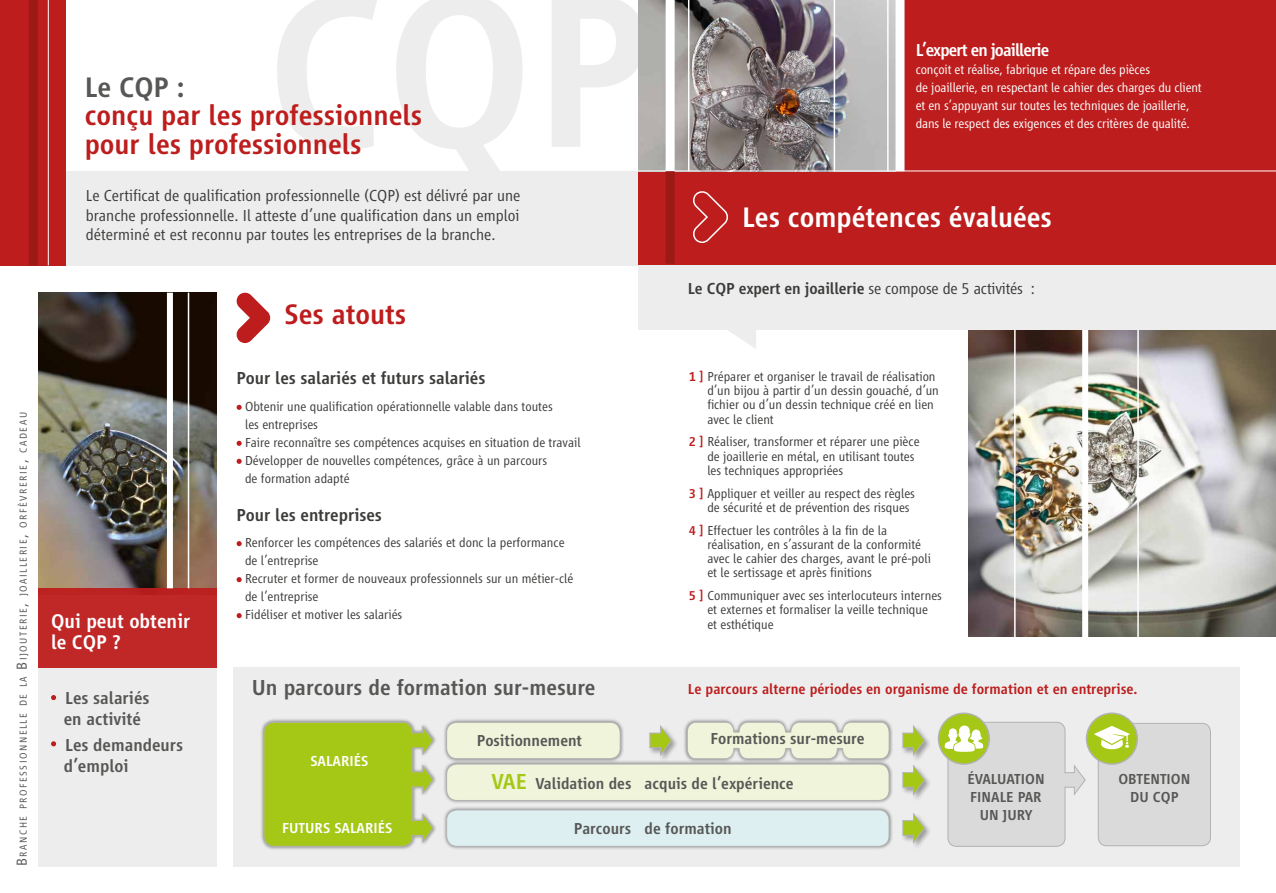
<style>
.page{position:relative;width:1276px;height:893px;background:#fff}
.page>*{position:absolute;margin:0;border:0;box-sizing:border-box;transform-origin:0 0}
.t1{font:500 29.25px/28.5px "Vialog LT";color:#bd1d1d}
.t2{font:500 29.25px "Vialog LT";color:#fff}
.t3{font:500 29.25px "Vialog LT";color:#575756}
.t4{font:500 22.5px "Vialog LT";color:#575756}
.t5{font:500 20.55px/21px "Vialog LT";color:#fff}
.t6{font:500 18px "Vialog LT";color:#3c3c3b}
.t7{font:500 18px/21px "Vialog LT";color:#575756}
.t8{font:500 18px "Vialog LT";letter-spacing:-.05em;color:#fff}
.t9{font:300 16.5px/19.8px "Vialog LT";color:#3c3c3b;text-align:justify}
.t10{font:500 16.5px "Vialog LT";color:#575756}
.t11{font:500 16.5px "Vialog LT";letter-spacing:-.01em;color:#3c3c3b}
.t12{font:500 15px "Vialog LT";color:#bd1d1d}
.t13{font:500 15px/18px "Vialog LT";color:#575756;text-align:center}
.t14{font:500 15px "Vialog LT";color:#fff}
.t15{font:300 13.5px/14.2px "Vialog LT";color:#3c3c3b}
.t16{font:300 13.5px/18px "Vialog LT";letter-spacing:-.01em;color:#fff}
.t17{font:300 10.5px "Vialog LT";letter-spacing:.145em;color:#575756}
.s1{font-size:15px}
.s2{font-weight:300}
.s3{font-weight:500;color:#bd1d1d}
.s4{font-size:22.5px;color:#a5c715}
</style>
<div class="page">
<img style="left:968px;top:330px;width:308px;height:307px">
<div style="left:1082px;top:317px;width:6px;height:334px;background:#fff"></div>
<hr style="left:1137px;top:317px;width:1px;height:334px;background:#fff">
<hr style="left:1014px;top:317px;width:1px;height:334px;background:#fff">
<svg style="left:277px;top:0;width:361px;height:171px"></svg>
<div style="left:638px;top:0;width:638px;height:265px;background:#bd1d1d"></div>
<img style="left:638px;top:0;width:257px;height:171px">
<div style="left:38px;top:668px;width:179px;height:199px;background:#ededed"></div>
<img style="left:38px;top:293px;width:179px;height:295px">
<div style="left:0;top:171px;width:638px;height:94px;background:#ededed"></div>
<div style="left:638px;top:265px;width:638px;height:65px;background:#ededed"></div>
<div style="left:0;top:0;width:66px;height:265px;background:#bd1d1d"></div>
<svg style="left:237px;top:405px;width:5px;height:5px"></svg>
<svg style="left:237px;top:441px;width:5px;height:5px"></svg>
<svg style="left:237px;top:459px;width:5px;height:5px"></svg>
<svg style="left:237px;top:541px;width:5px;height:5px"></svg>
<svg style="left:237px;top:577px;width:5px;height:5px"></svg>
<svg style="left:237px;top:613px;width:5px;height:5px"></svg>
<svg style="left:728px;top:330px;width:28px;height:19px"></svg>
<svg style="left:236px;top:292px;width:35px;height:51px"></svg>
<svg style="left:693px;top:191px;width:35px;height:52px"></svg>
<hr style="left:638px;top:171px;width:638px;height:1px;background:#fff">
<div style="left:38px;top:588px;width:179px;height:80px;background:#c02828"></div>
<svg style="left:51px;top:695px;width:5px;height:5px"></svg>
<svg style="left:51px;top:741px;width:5px;height:5px"></svg>
<hr style="left:833px;top:0;width:2px;height:171px;background:#fff">
<hr style="left:887px;top:0;width:1px;height:171px;background:#fff">
<hr style="left:688px;top:0;width:1px;height:171px;background:#fff">
<hr style="left:188px;top:293px;width:1px;height:295px;background:#fff">
<div style="left:665px;top:0;width:9px;height:171px;background:#fff"></div>
<div style="left:167px;top:293px;width:6px;height:295px;background:#fff"></div>
<div style="left:29px;top:0;width:9px;height:265px;background:#9c1a15"></div>
<div style="left:665px;top:171px;width:9px;height:93px;background:#9c1a15"></div>
<hr style="left:48px;top:0;width:1px;height:265px;background:#fff">
<div style="left:895px;top:0;width:9px;height:171px;background:#fff"></div>
<div style="left:233px;top:668px;width:1006px;height:199px;background:#ededed"></div>
<div style="left:260px;top:719px;width:177px;height:131px;background:#000;opacity:.45"></div>
<svg style="left:263px;top:721px;width:171px;height:126px"></svg>
<div style="left:443px;top:719px;width:181px;height:44px;background:#000;opacity:.45"></div>
<div style="left:446px;top:722px;width:174px;height:37px;background:#eff4da;border-radius:10px"></div>
<div style="left:446px;top:722px;width:174px;height:37px;border:1px solid #b3b2b2;border-radius:10px"></div>
<div style="left:443px;top:760px;width:450px;height:45px;background:#000;opacity:.45"></div>
<div style="left:446px;top:764px;width:443px;height:36px;background:#eff4da;border-radius:10px"></div>
<div style="left:446px;top:764px;width:443px;height:37px;border:1px solid #b3b2b2;border-radius:10px"></div>
<div style="left:443px;top:806px;width:450px;height:44px;background:#000;opacity:.45"></div>
<div style="left:446px;top:810px;width:443px;height:36px;background:#ddeff0;border-radius:10px"></div>
<div style="left:446px;top:809px;width:443px;height:38px;border:1px solid #b3b2b2;border-radius:10px"></div>
<div style="left:648px;top:724px;width:31px;height:39px;background:#000;opacity:.35"></div>
<svg style="left:648px;top:724px;width:24px;height:33px"></svg>
<div style="left:901px;top:724px;width:31px;height:39px;background:#000;opacity:.35"></div>
<svg style="left:901px;top:724px;width:24px;height:33px"></svg>
<div style="left:901px;top:764px;width:31px;height:38px;background:#000;opacity:.35"></div>
<svg style="left:901px;top:764px;width:24px;height:33px"></svg>
<div style="left:901px;top:812px;width:31px;height:38px;background:#000;opacity:.35"></div>
<svg style="left:901px;top:812px;width:24px;height:33px"></svg>
<div style="left:1098px;top:723px;width:112px;height:123px;background:#dadada;border-radius:9px"></div>
<div style="left:1097px;top:723px;width:114px;height:123px;border:1px solid #b3b2b2;border-radius:9px"></div>
<div style="left:683px;top:719px;width:210px;height:44px;background:#000;opacity:.45"></div>
<svg style="left:686px;top:721px;width:204px;height:38px"></svg>
<svg style="left:938px;top:713px;width:51px;height:51px"></svg>
<div style="left:937px;top:712px;width:53px;height:53px;border:2px solid #b3b2b2;border-radius:50%"></div>
<svg style="left:944px;top:721px;width:142px;height:126px"></svg>
<div style="left:1086px;top:713px;width:51px;height:51px;background:#a5c715;border-radius:50%"></div>
<div style="left:1085px;top:712px;width:53px;height:53px;border:2px solid #b3b2b2;border-radius:50%"></div>
<svg style="left:1094px;top:726px;width:36px;height:23px"></svg>
<p class="t17" style="left:18px;top:866px;width:455px;rotate:-90deg"><span class="s1">B</span>ranche professionnelle de la <span class="s1">B</span>ijouterie<span class="s1">,</span> joaillerie<span class="s1">,</span> orfèvrerie<span class="s1">,</span> cadeau</p>
<h1 class="t3" style="left:85px;top:71px;width:101px">Le CQP :</h1>
<h1 class="t1" style="left:85px;top:101px;width:339px">conçu par les professionnels pour les professionnels</h1>
<p class="t9" style="left:86px;top:185px;width:436px">Le Certificat de qualification professionnelle (CQP) est délivré par une branche professionnelle. Il atteste d’une qualification dans un emploi déterminé et est reconnu par toutes les entreprises de la branche.</p>
<h1 class="t1" style="left:284px;top:300px;width:123px">Ses atouts</h1>
<h3 class="t8" style="left:915px;top:41px;width:135px">L’expert en joaillerie</h3>
<p class="t16" style="left:915px;top:61px;width:287px">conçoit et réalise, fabrique et répare des pièces<br>de joaillerie, en respectant le cahier des charges du client et en s’appuyant sur toutes les techniques de joaillerie, dans le respect des exigences et des critères de qualité.</p>
<h1 class="t2" style="left:742px;top:201px;width:311px">Les compétences évaluées</h1>
<p class="t11" style="left:688px;top:279px;width:348px">Le CQP expert en joaillerie <span class="s2">se compose de 5 activités :</span></p>
<h3 class="t5" style="left:51px;top:611px;width:141px">Qui peut obtenir le CQP ?</h3>
<h3 class="t7" style="left:64px;top:688px;width:87px">Les salariés en activité</h3>
<h3 class="t7" style="left:64px;top:734px;width:121px">Les demandeurs d’emploi</h3>
<h3 class="t6" style="left:237px;top:368px;width:250px">Pour les salariés et futurs salariés</h3>
<p class="t15" style="left:245px;top:397px;width:337px;line-height:18px">Obtenir une qualification opérationnelle valable dans toutes<br>les entreprises<br>Faire reconnaître ses compétences acquises en situation de travail Développer de nouvelles compétences, grâce à un parcours<br>de formation adapté</p>
<h3 class="t6" style="left:237px;top:505px;width:147px">Pour les entreprises</h3>
<p class="t15" style="left:245px;top:534px;width:330px;line-height:18px">Renforcer les compétences des salariés et donc la performance de l’entreprise<br>Recruter et former de nouveaux professionnels sur un métier-clé de l’entreprise<br>Fidéliser et motiver les salariés</p>
<p class="t15" style="left:707px;top:369px;width:233px;text-indent:-19px"><span class="s3">1 ]</span> Préparer et organiser le travail de réalisation d’un bijou à partir d’un dessin gouaché, d’un fichier ou d’un dessin technique créé en lien avec le client</p>
<p class="t15" style="left:707px;top:435px;width:214px;text-indent:-19px"><span class="s3">2 ]</span> Réaliser, transformer et réparer une pièce de joaillerie en métal, en utilisant toutes les techniques appropriées</p>
<p class="t15" style="left:707px;top:486px;width:209px;text-indent:-19px"><span class="s3">3 ]</span> Appliquer et veiller au respect des règles de sécurité et de prévention des risques</p>
<p class="t15" style="left:707px;top:523px;width:225px;text-indent:-19px"><span class="s3">4 ]</span> Effectuer les contrôles à la fin de la réalisation, en s’assurant de la conformité avec le cahier des charges, avant le pré-poli et le sertissage et après finitions</p>
<p class="t15" style="left:707px;top:589px;width:236px;text-indent:-19px"><span class="s3">5 ]</span> Communiquer avec ses interlocuteurs internes et externes et formaliser la veille technique<br>et esthétique</p>
<h2 class="t4" style="left:252px;top:675px;width:345px">Un parcours de formation sur-mesure</h2>
<p class="t12" style="left:688px;top:681px;width:451px">Le parcours alterne périodes en organisme de formation et en entreprise.</p>
<p class="t14" style="left:310px;top:753px;width:60px">SALARIÉS</p>
<p class="t10" style="left:477px;top:732px;width:106px">Positionnement</p>
<p class="t10" style="left:710px;top:730px;width:156px">Formations sur-mesure</p>
<p class="t10" style="left:491px;top:775px;width:304px"><span class="s4">VAE</span> Validation des acquis de l’expérience</p>
<p class="t14" style="left:282px;top:819px;width:112px">FUTURS SALARIÉS</p>
<p class="t10" style="left:574px;top:820px;width:159px">Parcours de formation</p>
<p class="t13" style="left:967px;top:770px;width:79px">ÉVALUATION<br>FINALE PAR<br>UN JURY</p>
<p class="t13" style="left:1118px;top:770px;width:74px">OBTENTION<br>DU CQP</p>
</div>
